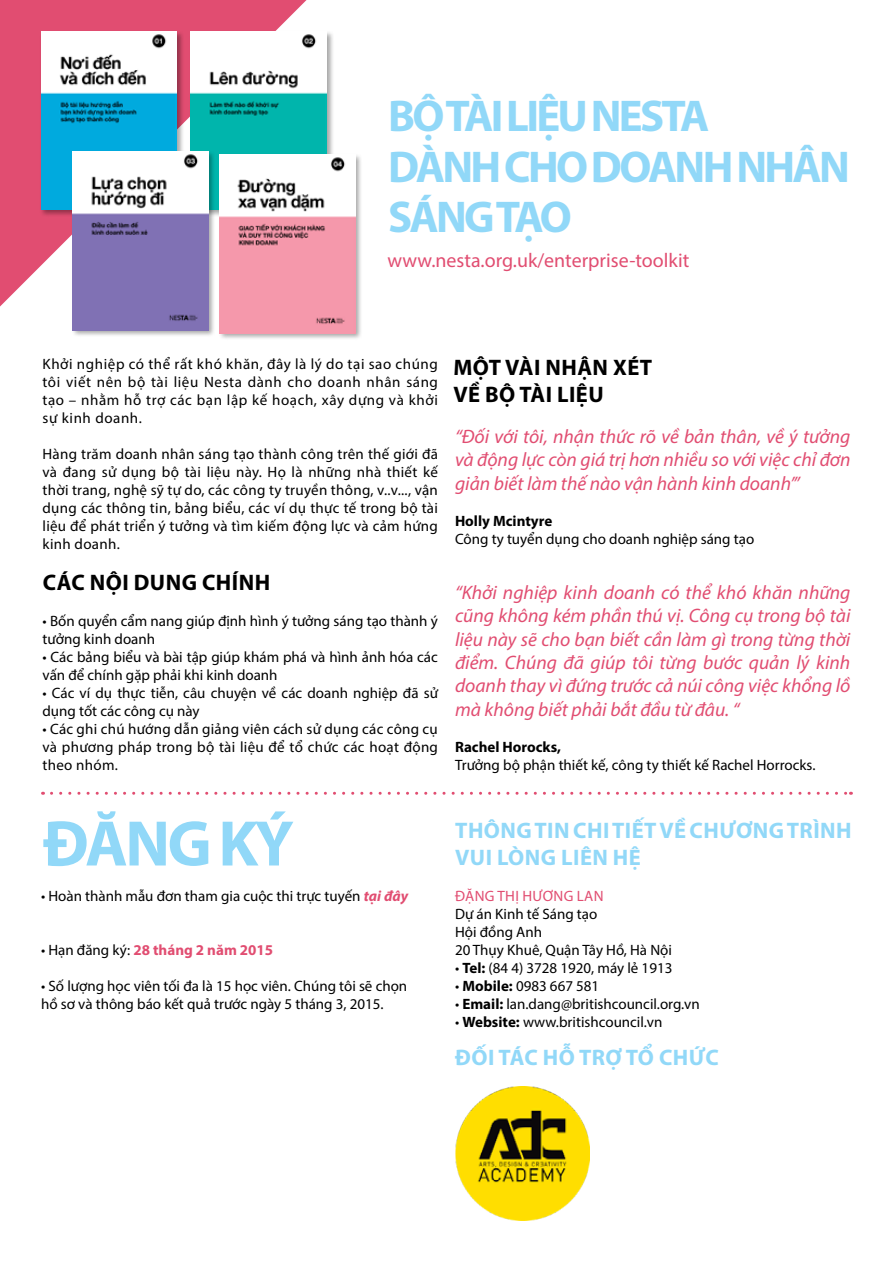
<style>
.page{position:relative;width:893px;height:1263px;background:#fff}
.page>*{position:absolute;margin:0;border:0;box-sizing:border-box;transform-origin:0 0}
.t1{font:700 64.95px "Myriad Pro";color:#91d8f8}
.t2{font:700 44.7px/50.6px "Myriad Pro";letter-spacing:-.06em;color:#91d8f8}
.t3{font:700 22.5px/27px "Myriad Pro";letter-spacing:.02em;color:#91d8f8}
.t4{font:700 22.5px/27px "Myriad Pro";letter-spacing:.02em;color:#000}
.t5{font:19.95px "Myriad Pro";color:#e14d71}
.t6{font:italic 19.5px/23.4px "Myriad Pro";color:#e14d71;text-align:justify}
.t7{font:15px/18px "Myriad Pro";color:#000}
.t8{font:700 15px "Myriad Pro";color:#000}
.t9{font:700 15px "Myriad Pro";color:#e14d71}
.t10{font:15px "Myriad Pro";letter-spacing:.02em;color:#e14d71}
.s1{font-weight:700;font-style:italic;color:#e14d71}
.s2{font-weight:400;color:#000}
.s3{font-weight:700}
</style>
<div class="page">
<svg style="left:0;top:0;width:306px;height:306px;fill:#e14d71"></svg>
<svg style="left:51px;top:792px;width:800px;height:3px"></svg>
<img style="left:455px;top:1086px;width:134px;height:134px">
<div style="left:39px;top:30px;width:146px;height:187px;background:#000;opacity:.35"></div>
<img style="left:41px;top:32px;width:136px;height:178px">
<div style="left:189px;top:30px;width:145px;height:187px;background:#000;opacity:.35"></div>
<img style="left:191px;top:32px;width:136px;height:178px">
<div style="left:71px;top:150px;width:145px;height:188px;background:#000;opacity:.35"></div>
<img style="left:73px;top:152px;width:135px;height:178px">
<div style="left:218px;top:153px;width:145px;height:188px;background:#000;opacity:.35"></div>
<img style="left:219px;top:155px;width:136px;height:178px">
<h2 class="t2" style="left:388px;top:89px;width:463px">BỘ TÀI LIỆU NESTA<br>DÀNH CHO DOANH NHÂN<br>SÁNG TẠO</h2>
<h3 class="t5" style="left:388px;top:248px;width:303px">www.nesta.org.uk/enterprise-toolkit</h3>
<p class="t7" style="left:43px;top:355px;width:397px;text-align:justify">Khởi nghiệp có thể rất khó khăn, đây là lý do tại sao chúng tôi viết nên bộ tài liệu Nesta dành cho doanh nhân sáng tạo – nhằm hỗ trợ các bạn lập kế hoạch, xây dựng và khởi sự kinh doanh.</p>
<p class="t7" style="left:43px;top:445px;width:397px;text-align:justify">Hàng trăm doanh nhân sáng tạo thành công trên thế giới đã và đang sử dụng bộ tài liệu này. Họ là những nhà thiết kế thời trang, nghệ sỹ tự do, các công ty truyền thông, v..v..., vận dụng các thông tin, bảng biểu, các ví dụ thực tế trong bộ tài liệu để phát triển ý tưởng và tìm kiếm động lực và cảm hứng kinh doanh.</p>
<h3 class="t4" style="left:43px;top:568px;width:229px">CÁC NỘI DUNG CHÍNH</h3>
<p class="t7" style="left:43px;top:611px;width:397px">• Bốn quyển cẩm nang giúp định hình ý tưởng sáng tạo thành ý tưởng kinh doanh</p>
<p class="t7" style="left:43px;top:647px;width:397px">• Các bảng biểu và bài tập giúp khám phá và hình ảnh hóa các vấn để chính gặp phải khi kinh doanh</p>
<p class="t7" style="left:43px;top:683px;width:397px">• Các ví dụ thực tiễn, câu chuyện về các doanh nghiệp đã sử dụng tốt các công cụ này</p>
<p class="t7" style="left:43px;top:719px;width:397px;text-align:justify">• Các ghi chú hướng dẫn giảng viên cách sử dụng các công cụ và phương pháp trong bộ tài liệu để tổ chức các hoạt động theo nhóm.</p>
<h3 class="t4" style="left:453px;top:353px;width:200px">MỘT VÀI NHẬN XÉT<br>VỀ BỘ TÀI LIỆU</h3>
<h3 class="t6" style="left:455px;top:424px;width:397px">“Đối với tôi, nhận thức rõ về bản thân, về ý tưởng và động lực còn giá trị hơn nhiều so với việc chỉ đơn giản biết làm thế nào vận hành kinh doanh’”</h3>
<p class="t8" style="left:455px;top:511px;width:99px">HOLLY MCINTYRE</p>
<p class="t7" style="left:455px;top:529px;width:301px">Công ty tuyển dụng cho doanh nghiệp sáng tạo</p>
<p class="t6" style="left:455px;top:580px;width:397px">“Khởi nghiệp kinh doanh có thể khó khăn những cũng không kém phần thú vị. Công cụ trong bộ tài liệu này sẽ cho bạn biết cần làm gì trong từng thời điểm. Chúng đã giúp tôi từng bước quản lý kinh doanh thay vì đứng trước cả núi công việc khổng lồ mà không biết phải bắt đầu từ đâu. “</p>
<p class="t8" style="left:455px;top:737px;width:107px">RACHEL HOROCKS,</p>
<p class="t7" style="left:455px;top:755px;width:362px">Trưởng bộ phận thiết kế, công ty thiết kế Rachel Horrocks.</p>
<h1 class="t1" style="left:43px;top:801px;width:252px">ĐĂNG KÝ</h1>
<p class="t7" style="left:41px;top:886px;width:369px">• Hoàn thành mẫu đơn tham gia cuộc thi trực tuyến <span class="s1">tại đây</span></p>
<p class="t9" style="left:41px;top:940px;width:234px"><span class="s2">• Hạn đăng ký:</span> 28 THÁNG 2 NĂM 2015</p>
<p class="t7" style="left:41px;top:976px;width:368px">• Số lượng học viên tối đa là 15 học viên. Chúng tôi sẽ chọn hồ sơ và thông báo kết quả trước ngày 5 tháng 3, 2015.</p>
<h3 class="t3" style="left:455px;top:816px;width:398px">THÔNG TIN CHI TIẾT VỀ CHƯƠNG TRÌNH<br>VUI LÒNG LIÊN HỆ</h3>
<p class="t10" style="left:455px;top:886px;width:150px">Đặng Thị Hương Lan</p>
<p class="t7" style="left:455px;top:904px;width:218px">Dự án Kinh tế Sáng tạo<br>Hội đồng Anh<br>20 Thụy Khuê, Quận Tây Hồ, Hà Nội</p>
<p class="t7" style="left:455px;top:958px;width:219px">• <span class="s3">TEL:</span> (84 4) 3728 1920, máy lẻ 1913</p>
<p class="t7" style="left:455px;top:976px;width:146px">• <span class="s3">MOBILE:</span> 0983 667 581</p>
<p class="t7" style="left:455px;top:994px;width:246px">• <span class="s3">EMAIL:</span> lan.dang@britishcouncil.org.vn</p>
<p class="t7" style="left:455px;top:1012px;width:209px">• <span class="s3">WEBSITE:</span> www.britishcouncil.vn</p>
<h3 class="t3" style="left:455px;top:1043px;width:262px">ĐỐI TÁC HỖ TRỢ TỔ CHỨC</h3>
</div>
